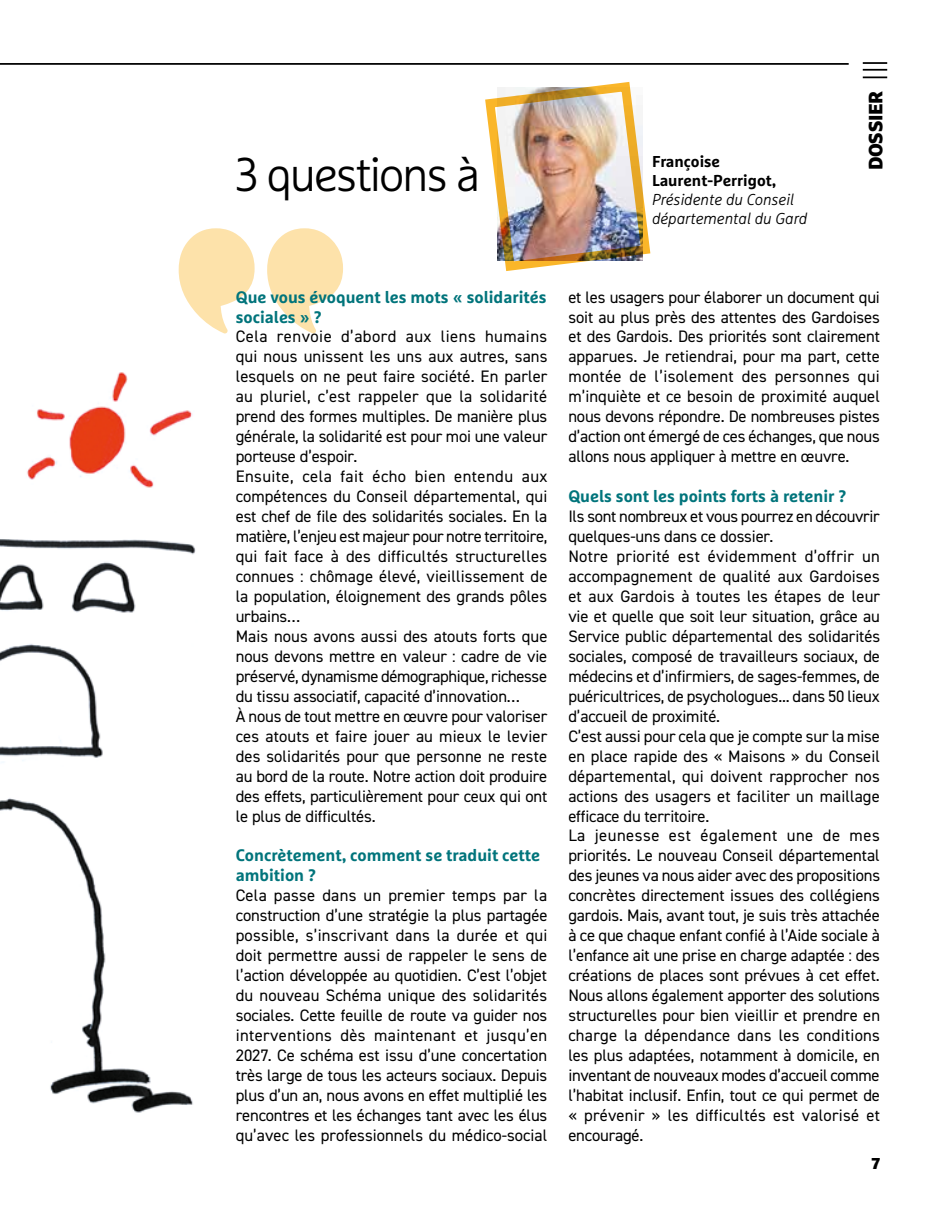
<style>
.page{position:relative;width:943px;height:1216px;background:#fff}
.page>*{position:absolute;margin:0;border:0;box-sizing:border-box;transform-origin:0 0}
.t1{font:300 47.25px "Marselis Pro";letter-spacing:-.05em;color:#000}
.t2{font:900 19.25px "Marselis Pro";letter-spacing:-.015em;color:#000}
.t3{font:16.62px/19.9px "DIN2014";letter-spacing:-.005em;color:#000}
.t4{font:700 16.62px/19.9px "Marselis Pro";color:#00747b}
.t5{font:italic 300 15.75px/18.9px "Marselis Pro";color:#000}
.t6{font:700 15.75px/18.9px "Marselis Pro";color:#000}
.t7{font:900 15.75px "Marselis Pro";color:#000}
</style>
<div class="page">
<hr style="left:862px;top:62px;width:25px;height:2px;background:#000">
<hr style="left:862px;top:69px;width:25px;height:2px;background:#000">
<hr style="left:862px;top:76px;width:25px;height:2px;background:#000">
<img style="left:0;top:333px;width:315px;height:780px">
<hr style="left:0;top:63px;width:848px;height:2px;background:#000">
<svg style="left:179px;top:228px;width:75px;height:105px"></svg>
<svg style="left:267px;top:228px;width:76px;height:105px"></svg>
<img style="left:485px;top:82px;width:166px;height:189px">
<h1 class="t1" style="left:234px;top:146px;width:247px">3 questions à</h1>
<p class="t6" style="left:652px;top:151px;width:126px">Françoise<br>Laurent-Perrigot,</p>
<p class="t5" style="left:652px;top:189px;width:157px">Présidente du Conseil départemental du Gard</p>
<p class="t2" style="left:863px;top:170px;width:81px;rotate:-90deg">DOSSIER</p>
<p class="t4" style="left:236px;top:286px;width:312px">Que vous évoquent les mots « solidarités sociales » ?</p>
<p class="t3" style="left:236px;top:326px;width:313px">Cela renvoie d’abord aux liens humains qui nous unissent les uns aux autres, sans lesquels on ne peut faire société. En parler au pluriel, c’est rappeler que la solidarité prend des formes multiples. De manière plus générale, la solidarité est pour moi une valeur porteuse d’espoir.<br>Ensuite, cela fait écho bien entendu aux compétences du Conseil départemental, qui est chef de file des solidarités sociales. En la matière, l’enjeu est majeur pour notre territoire, qui fait face à des difficultés structurelles connues : chômage élevé, vieillissement de la population, éloignement des grands pôles urbains…<br>Mais nous avons aussi des atouts forts que nous devons mettre en valeur : cadre de vie préservé, dynamisme démographique, richesse du tissu associatif, capacité d’innovation…<br>À nous de tout mettre en œuvre pour valoriser ces atouts et faire jouer au mieux le levier des solidarités pour que personne ne reste au bord de la route. Notre action doit produire des effets, particulièrement pour ceux qui ont le plus de difficultés.</p>
<p class="t4" style="left:236px;top:845px;width:306px">Concrètement, comment se traduit cette ambition ?</p>
<p class="t3" style="left:236px;top:885px;width:313px;text-align:justify">Cela passe dans un premier temps par la construction d’une stratégie la plus partagée possible, s’inscrivant dans la durée et qui doit permettre aussi de rappeler le sens de l’action développée au quotidien. C’est l’objet du nouveau Schéma unique des solidarités sociales. Cette feuille de route va guider nos interventions dès maintenant et jusqu’en 2027. Ce schéma est issu d’une concertation très large de tous les acteurs sociaux. Depuis plus d’un an, nous avons en effet multiplié les rencontres et les échanges tant avec les élus qu’avec les professionnels du médico-social</p>
<p class="t3" style="left:568px;top:286px;width:313px;text-align:justify">et les usagers pour élaborer un document qui soit au plus près des attentes des Gardoises et des Gardois. Des priorités sont clairement apparues. Je retiendrai, pour ma part, cette montée de l’isolement des personnes qui m’inquiète et ce besoin de proximité auquel nous devons répondre. De nombreuses pistes d’action ont émergé de ces échanges, que nous allons nous appliquer à mettre en œuvre.</p>
<p class="t4" style="left:568px;top:486px;width:279px">Quels sont les points forts à retenir ?</p>
<p class="t3" style="left:568px;top:506px;width:313px">Ils sont nombreux et vous pourrez en découvrir quelques-uns dans ce dossier.<br>Notre priorité est évidemment d’offrir un accompagnement de qualité aux Gardoises et aux Gardois à toutes les étapes de leur vie et quelle que soit leur situation, grâce au Service public départemental des solidarités sociales, composé de travailleurs sociaux, de médecins et d’infirmiers, de sages-femmes, de puéricultrices, de psychologues... dans 50 lieux d’accueil de proximité.<br>C’est aussi pour cela que je compte sur la mise en place rapide des « Maisons » du Conseil départemental, qui doivent rapprocher nos actions des usagers et faciliter un maillage efficace du territoire.<br>La jeunesse est également une de mes priorités. Le nouveau Conseil départemental des jeunes va nous aider avec des propositions concrètes directement issues des collégiens gardois. Mais, avant tout, je suis très attachée à ce que chaque enfant confié à l’Aide sociale à l’enfance ait une prise en charge adaptée : des créations de places sont prévues à cet effet.<br>Nous allons également apporter des solutions structurelles pour bien vieillir et prendre en charge la dépendance dans les conditions les plus adaptées, notamment à domicile, en inventant de nouveaux modes d’accueil comme l’habitat inclusif. Enfin, tout ce qui permet de « prévenir » les difficultés est valorisé et encouragé.</p>
<p class="t7" style="left:872px;top:1153px;width:10px">7</p>
</div>
